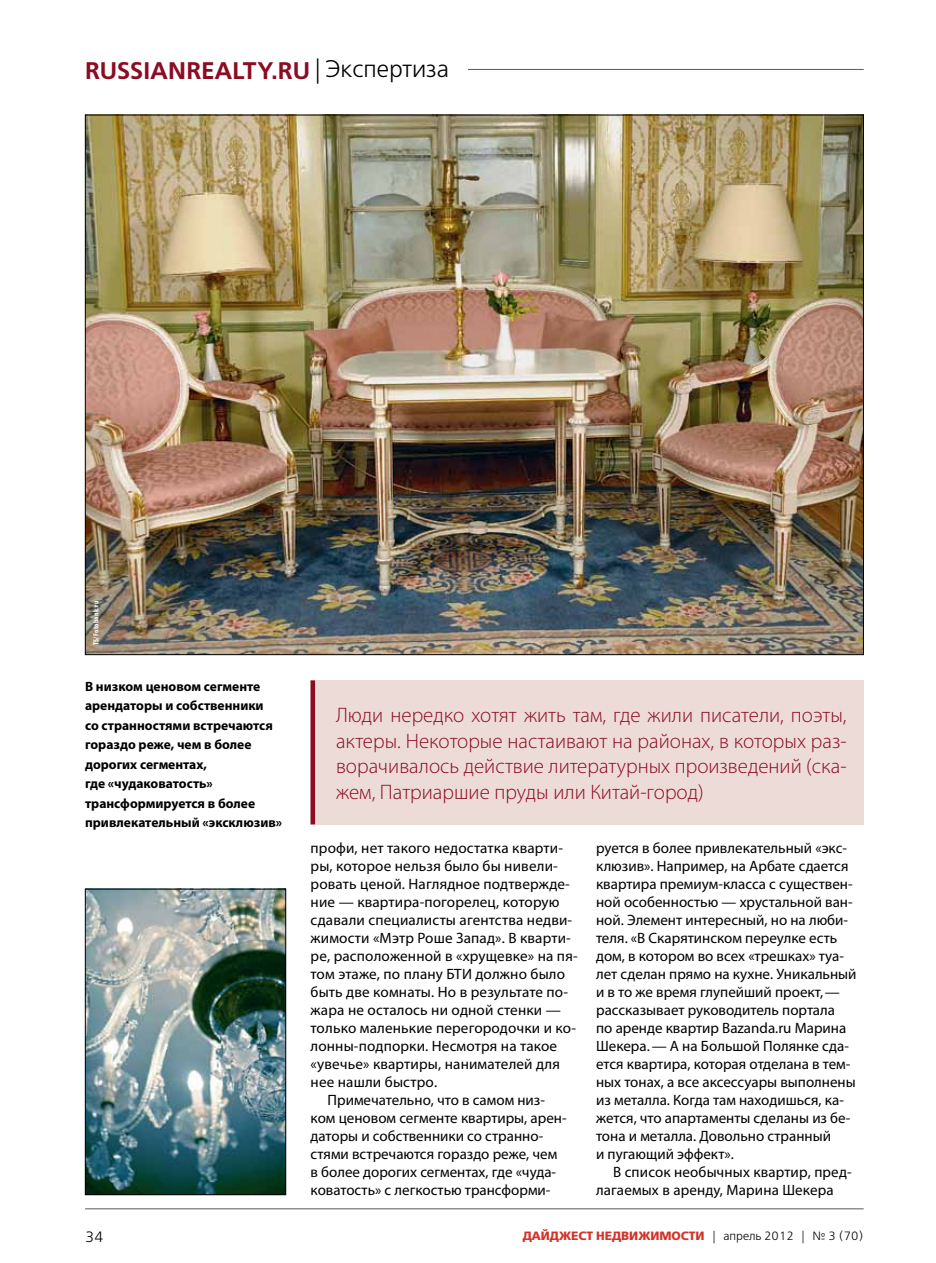
<style>
.page{position:relative;width:936px;height:1263px;background:#fff}
.page>*{position:absolute;margin:0;border:0;box-sizing:border-box;transform-origin:0 0}
.t1{font:24px "Free Set Demi C";color:#8b0c23}
.t2{font:300 21px/25.5px "Myriad Pro";color:#8b0c23;text-align:justify}
.t3{font:15px/18px "Myriad Pro";color:#000}
.t4{font:15px "Free Set Light C";color:#000}
.t5{font:700 13.5px/19.5px "Myriad Pro";color:#000}
.t6{font:12px "Free Set Bold C";color:#d2342a}
.t7{font:700 condensed 7.5px "Myriad Pro";letter-spacing:.04em;color:#fff}
.s1{font-family:"Free Set Light C";color:#000}
</style>
<div class="page">
<hr style="left:85px;top:1208px;width:778px;height:1px;background:#58595b">
<img style="left:87px;top:117px;width:774px;height:536px">
<hr style="left:468px;top:69px;width:395px;height:1px;background:#58595b">
<div style="left:310px;top:680px;width:553px;height:144px;background:#eddbd7"></div>
<div style="left:310px;top:680px;width:5px;height:144px;background:#8b0c23"></div>
<img style="left:87px;top:891px;width:197px;height:302px">
<div style="left:85px;top:889px;width:201px;height:306px;border:1px solid #000"></div>
<h1 class="t1" style="left:85px;top:57px;width:366px">RUSSIANREALTY.RU <span class="s1">| Экспертиза</span></h1>
<p class="t7" style="left:91px;top:645px;width:46px;rotate:-90deg">TS/Fotobank.ru</p>
<p class="t5" style="left:85px;top:676px;width:198px">В низком ценовом сегменте арендаторы и собственники<br>со странностями встречаются гораздо реже, чем в более дорогих сегментах,<br>где «чудаковатость» трансформируется в более привлекательный «эксклюзив»</p>
<p class="t4" style="left:85px;top:1229px;width:20px">34</p>
<h2 class="t2" style="left:336px;top:703px;width:512px">Люди нередко хотят жить там, где жили писатели, поэты, актеры. Некоторые настаивают на районах, в которых раз&shy;ворачивалось действие литературных произведений (ска&shy;жем, Патриаршие пруды или Китай-город)</h2>
<p class="t3" style="left:310px;top:839px;width:254px">профи, нет такого недостатка кварти-</p>
<p class="t3" style="left:310px;top:857px;width:249px">ры, которое нельзя было бы нивели-</p>
<p class="t3" style="left:310px;top:875px;width:261px">ровать ценой. Наглядное подтвержде-</p>
<p class="t3" style="left:310px;top:893px;width:250px">ние — квартира-погорелец, которую</p>
<p class="t3" style="left:310px;top:911px;width:263px">сдавали специалисты агентства недви-</p>
<p class="t3" style="left:310px;top:929px;width:262px">жимости «Мэтр Роше Запад». В кварти-</p>
<p class="t3" style="left:310px;top:947px;width:268px">ре, расположенной в «хрущевке» на пя-</p>
<p class="t3" style="left:310px;top:965px;width:256px">том этаже, по плану БТИ должно было</p>
<p class="t3" style="left:310px;top:983px;width:259px">быть две комнаты. Но в результате по-</p>
<p class="t3" style="left:310px;top:1001px;width:252px">жара не осталось ни одной стенки —</p>
<p class="t3" style="left:310px;top:1019px;width:267px">только маленькие перегородочки и ко-</p>
<p class="t3" style="left:310px;top:1037px;width:248px">лонны-подпорки. Несмотря на такое</p>
<p class="t3" style="left:310px;top:1055px;width:251px">«увечье» квартиры, нанимателей для</p>
<p class="t3" style="left:310px;top:1073px;width:128px">нее нашли быстро.</p>
<p class="t3" style="left:327px;top:1091px;width:219px">Примечательно, что в самом низ-</p>
<p class="t3" style="left:310px;top:1109px;width:257px">ком ценовом сегменте квартиры, арен-</p>
<p class="t3" style="left:310px;top:1127px;width:234px">даторы и собственники со странно-</p>
<p class="t3" style="left:310px;top:1145px;width:248px">стями встречаются гораздо реже, чем</p>
<p class="t3" style="left:310px;top:1163px;width:247px">в более дорогих сегментах, где «чуда-</p>
<p class="t3" style="left:310px;top:1181px;width:241px">коватость» с легкостью трансформи-</p>
<p class="t3" style="left:596px;top:839px;width:262px">руется в более привлекательный «экс&shy;клюзив». Например, на Арбате сдается квартира премиум-класса с существен&shy;ной особенностью — хрустальной ван&shy;ной. Элемент интересный, но на люби&shy;теля. «В Скарятинском переулке есть дом, в котором во всех «трешках» туа&shy;лет сделан прямо на кухне. Уникальный и в то же время глупейший проект,— рассказывает руководитель портала<br>по аренде квартир Bazanda.ru Марина Шекера.— А на Большой Полянке сда&shy;ется квартира, которая отделана в тем&shy;ных тонах, а все аксессуары выполнены из металла. Когда там находишься, ка&shy;жется, что апартаменты сделаны из бе&shy;тона и металла. Довольно странный<br>и пугающий эффект».</p>
<p class="t3" style="left:596px;top:1163px;width:257px;text-indent:17px">В список необычных квартир, пред&shy;лагаемых в аренду, Марина Шекера</p>
<p class="t6" style="left:522px;top:1229px;width:342px">ДАЙДЖЕСТ НЕДВИЖИМОСТИ <span class="s1">| апрель 2012 | № 3 (70)</span></p>
</div>
